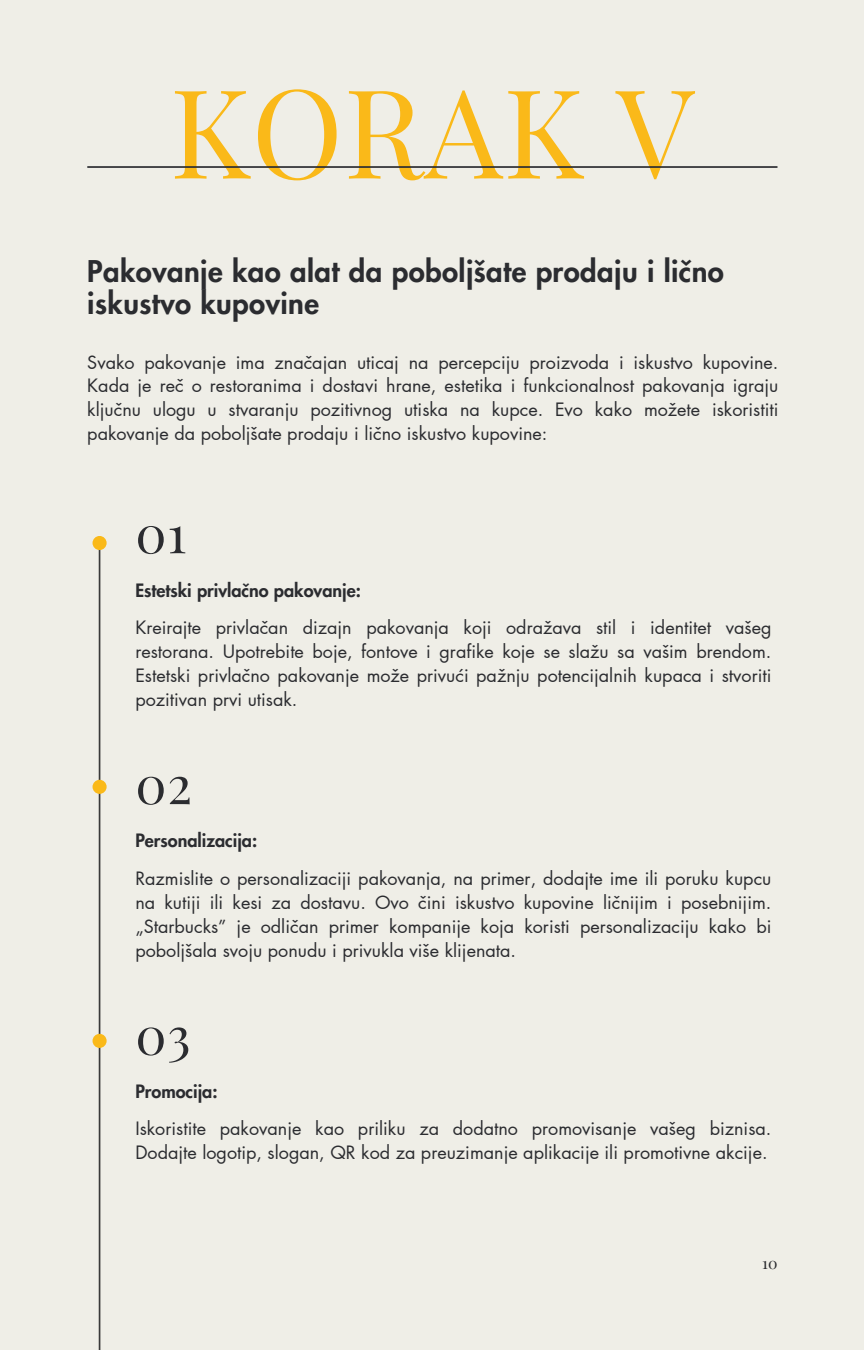
<style>
.page{position:relative;width:864px;height:1350px;background:#efeee7}
.page>*{position:absolute;margin:0;border:0;box-sizing:border-box;transform-origin:0 0}
.t1{font:123.75px "Playfair Display";letter-spacing:.005em;color:#fab919}
.t2{font:51.75px "Playfair Display";color:#2b2c30}
.t3{font:800 29.25px/31.9px "Futura LT Pro";letter-spacing:.015em;color:#2b2c30}
.t4{font:18px/24.1px "Futura LT Pro";color:#2b2c30;text-align:justify}
.t5{font:800 18px "Futura LT Pro";color:#2b2c30}
.t6{font:15.75px "Playfair Display";color:#2b2c30}
</style>
<div class="page">
<hr style="left:87px;top:166px;width:690px;height:2px;background:#2b2c30">
<hr style="left:99px;top:544px;width:1px;height:806px;background:#393939">
<div style="left:93px;top:536px;width:14px;height:14px;background:#fab919;border-radius:50%"></div>
<div style="left:93px;top:780px;width:14px;height:14px;background:#fab919;border-radius:50%"></div>
<div style="left:93px;top:1034px;width:14px;height:14px;background:#fab919;border-radius:50%"></div>
<p class="t1" style="left:170px;top:45px;width:526px">KORAK V</p>
<p class="t3" style="left:87px;top:257px;width:638px">Pakovanje kao alat da poboljšate prodaju i lično iskustvo kupovine</p>
<p class="t4" style="left:87px;top:351px;width:693px">Svako pakovanje ima značajan uticaj na percepciju proizvoda i iskustvo kupovine.<br>Kada je reč o restoranima i dostavi hrane, estetika i funkcionalnost pakovanja igraju ključnu ulogu u stvaranju pozitivnog utiska na kupce. Evo kako možete iskoristiti pakovanje da poboljšate prodaju i lično iskustvo kupovine:</p>
<p class="t2" style="left:135px;top:497px;width:53px">01</p>
<p class="t5" style="left:135px;top:582px;width:227px">Estetski privlačno pakovanje:</p>
<p class="t4" style="left:135px;top:616px;width:638px">Kreirajte privlačan dizajn pakovanja koji odražava stil i identitet vašeg restorana. Upotrebite boje, fontove i grafike koje se slažu sa vašim brendom.<br>Estetski privlačno pakovanje može privući pažnju potencijalnih kupaca i stvoriti pozitivan prvi utisak.</p>
<p class="t2" style="left:135px;top:748px;width:58px">02</p>
<p class="t5" style="left:135px;top:832px;width:123px">Personalizacija:</p>
<p class="t4" style="left:135px;top:867px;width:638px">Razmislite o personalizaciji pakovanja, na primer, dodajte ime ili poruku kupcu na kutiji ili kesi za dostavu. Ovo čini iskustvo kupovine ličnijim i posebnijim. „Starbucks” je odličan primer kompanije koja koristi personalizaciju kako bi poboljšala svoju ponudu i privukla više klijenata.</p>
<p class="t2" style="left:135px;top:999px;width:57px">03</p>
<p class="t5" style="left:135px;top:1083px;width:84px">Promocija:</p>
<p class="t4" style="left:135px;top:1118px;width:638px">Iskoristite pakovanje kao priliku za dodatno promovisanje vašeg biznisa.<br>Dodajte logotip, slogan, QR kod za preuzimanje aplikacije ili promotivne akcije.</p>
<p class="t6" style="left:762px;top:1252px;width:17px">10</p>
</div>
